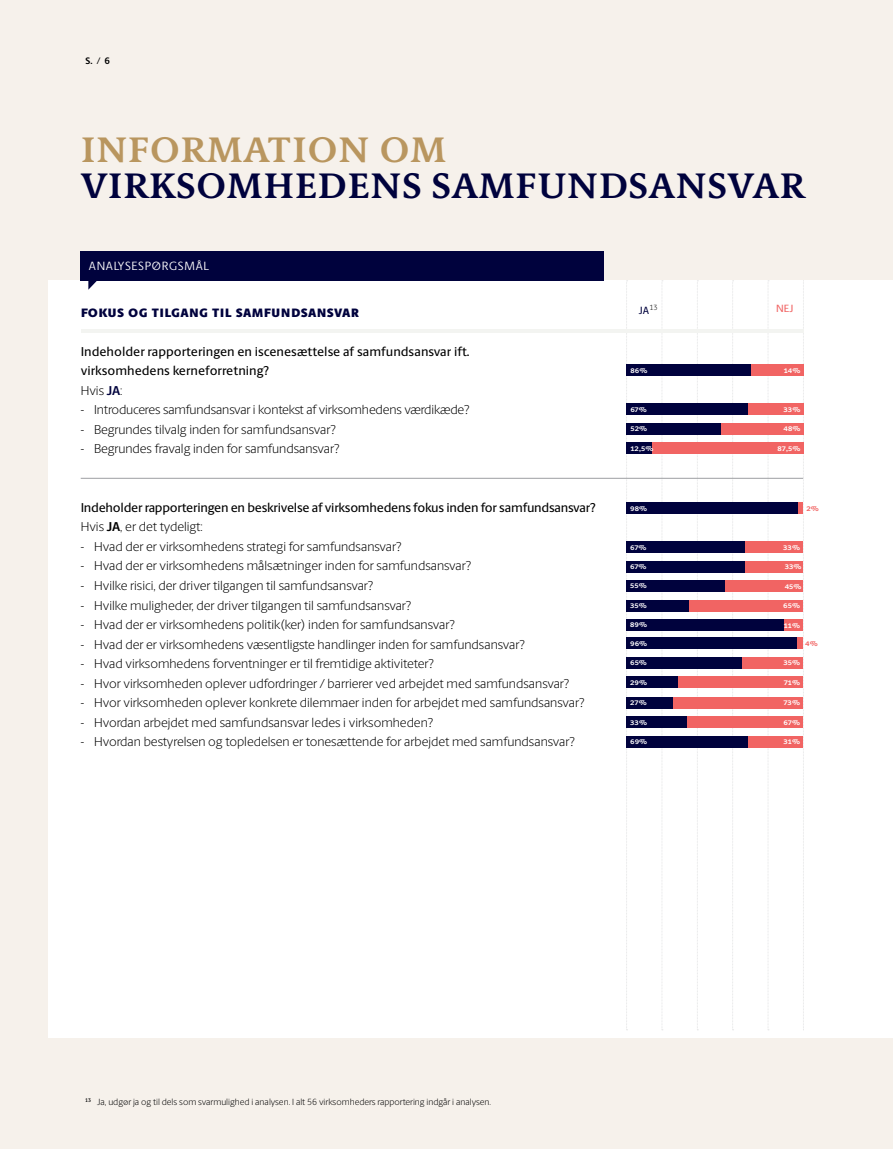
<style>
.page{position:relative;width:893px;height:1149px;background:#fff}
.page>*{position:absolute;margin:0;border:0;box-sizing:border-box;transform-origin:0 0}
.t1{font:500 48px "Berling Serif Text";letter-spacing:.005em;color:#00023d}
.t2{font:500 48px "Berling Serif Text";letter-spacing:.005em;color:#b9965f}
.t3{font:800 16.5px "Berling Sans";letter-spacing:.02em;color:#00023d}
.t4{font:300 12.9px "Berling Sans";color:#000}
.t5{font:500 12.9px/19.5px "Berling Sans";letter-spacing:-.02em;color:#000}
.t6{font:500 12.9px/19.5px "Berling Sans";color:#000}
.t7{font:12px "Berling Sans";letter-spacing:.06em;color:#fff}
.t8{font:500 10.5px "Berling Sans";color:#00023d}
.t9{font:500 10.5px "Berling Sans";color:#f16463}
.t10{font:700 9.45px "Berling Sans";color:#000}
.t11{font:600 9px "Berling Sans";color:#fff}
.t12{font:300 9px "Berling Sans";color:#000}
.t13{font:600 9px "Berling Sans";color:#f16463}
.s1{font-weight:300}
.s2{font-weight:700;color:#00023d}
.s3{font-weight:700}
</style>
<div class="page">
<div style="left:0;top:0;width:893px;height:1148px;background:#f6f1eb"></div>
<div style="left:49px;top:280px;width:844px;height:757px;background:#fff"></div>
<svg style="left:626px;top:280px;width:2px;height:750px"></svg>
<svg style="left:662px;top:280px;width:1px;height:750px"></svg>
<svg style="left:697px;top:280px;width:1px;height:750px"></svg>
<svg style="left:732px;top:280px;width:2px;height:750px"></svg>
<svg style="left:768px;top:280px;width:1px;height:750px"></svg>
<svg style="left:803px;top:280px;width:1px;height:750px"></svg>
<div style="left:627px;top:365px;width:176px;height:11px;background:#f16463"></div>
<div style="left:626px;top:541px;width:177px;height:11px;background:#f16463"></div>
<div style="left:626px;top:502px;width:177px;height:11px;background:#f16463"></div>
<div style="left:627px;top:404px;width:176px;height:11px;background:#f16463"></div>
<div style="left:626px;top:561px;width:177px;height:11px;background:#f16463"></div>
<div style="left:627px;top:423px;width:176px;height:11px;background:#f16463"></div>
<div style="left:626px;top:580px;width:177px;height:11px;background:#f16463"></div>
<svg style="left:796px;top:637px;width:7px;height:11px"></svg>
<div style="left:626px;top:697px;width:177px;height:11px;background:#f16463"></div>
<div style="left:627px;top:443px;width:176px;height:11px;background:#f16463"></div>
<div style="left:626px;top:600px;width:177px;height:11px;background:#f16463"></div>
<div style="left:626px;top:657px;width:177px;height:11px;background:#f16463"></div>
<div style="left:626px;top:716px;width:177px;height:11px;background:#f16463"></div>
<div style="left:626px;top:619px;width:177px;height:11px;background:#f16463"></div>
<div style="left:626px;top:676px;width:177px;height:11px;background:#f16463"></div>
<div style="left:626px;top:736px;width:177px;height:11px;background:#f16463"></div>
<div style="left:626px;top:502px;width:172px;height:11px;background:#00023d"></div>
<div style="left:626px;top:365px;width:124px;height:11px;background:#00023d"></div>
<div style="left:626px;top:541px;width:119px;height:11px;background:#00023d"></div>
<div style="left:626px;top:404px;width:121px;height:11px;background:#00023d"></div>
<div style="left:626px;top:561px;width:119px;height:11px;background:#00023d"></div>
<div style="left:626px;top:423px;width:95px;height:11px;background:#00023d"></div>
<div style="left:626px;top:580px;width:98px;height:11px;background:#00023d"></div>
<div style="left:626px;top:637px;width:170px;height:11px;background:#00023d"></div>
<div style="left:626px;top:697px;width:46px;height:11px;background:#00023d"></div>
<div style="left:626px;top:443px;width:25px;height:11px;background:#00023d"></div>
<div style="left:626px;top:600px;width:63px;height:11px;background:#00023d"></div>
<div style="left:626px;top:657px;width:116px;height:11px;background:#00023d"></div>
<div style="left:626px;top:716px;width:60px;height:11px;background:#00023d"></div>
<div style="left:626px;top:619px;width:157px;height:11px;background:#00023d"></div>
<div style="left:626px;top:676px;width:51px;height:11px;background:#00023d"></div>
<div style="left:626px;top:736px;width:121px;height:11px;background:#00023d"></div>
<hr style="left:81px;top:329px;width:723px;height:4px;background:#f3f4f1">
<div style="left:81px;top:251px;width:523px;height:29px;background:#00023d"></div>
<hr style="left:81px;top:478px;width:722px;height:1px;background:#9d9fa2">
<svg style="left:88px;top:280px;width:11px;height:9px"></svg>
<p class="t10" style="left:86px;top:55px;width:26px">S. / 6</p>
<h1 class="t2" style="left:81px;top:117px;width:368px">information om</h1>
<h1 class="t1" style="left:81px;top:153px;width:726px">virksomhedens samfundsansvar</h1>
<p class="t7" style="left:89px;top:258px;width:122px">ANALYSESPØRGSMÅL</p>
<p class="t3" style="left:81px;top:301px;width:280px">fokus og tilgang til samfundsansvar</p>
<p class="t6" style="left:81px;top:341px;width:390px">Indeholder rapporteringen en iscenesættelse af samfundsansvar ift. virksomhedens kerneforretning?<br><span class="s1">Hvis</span> <span class="s2">JA</span><span class="s1">:</span></p>
<p class="t4" style="left:81px;top:402px;width:391px">- Introduceres samfundsansvar i kontekst af virksomhedens værdikæde?</p>
<p class="t4" style="left:81px;top:421px;width:257px">- Begrundes tilvalg inden for samfundsansvar?</p>
<p class="t4" style="left:81px;top:441px;width:261px">- Begrundes fravalg inden for samfundsansvar?</p>
<p class="t5" style="left:81px;top:497px;width:516px">Indeholder rapporteringen en beskrivelse af virksomhedens fokus inden for samfundsansvar?<br><span class="s1">Hvis</span> <span class="s3">JA</span><span class="s1">, er det tydeligt:</span></p>
<p class="t4" style="left:81px;top:538px;width:322px">- Hvad der er virksomhedens strategi for samfundsansvar?</p>
<p class="t4" style="left:81px;top:558px;width:392px">- Hvad der er virksomhedens målsætninger inden for samfundsansvar?</p>
<p class="t4" style="left:81px;top:577px;width:294px">- Hvilke risici, der driver tilgangen til samfundsansvar?</p>
<p class="t4" style="left:81px;top:597px;width:332px">- Hvilke muligheder, der driver tilgangen til samfundsansvar?</p>
<p class="t4" style="left:81px;top:616px;width:376px">- Hvad der er virksomhedens politik(ker) inden for samfundsansvar?</p>
<p class="t4" style="left:81px;top:636px;width:446px">- Hvad der er virksomhedens væsentligste handlinger inden for samfundsansvar?</p>
<p class="t4" style="left:81px;top:655px;width:355px">- Hvad virksomhedens forventninger er til fremtidige aktiviteter?</p>
<p class="t4" style="left:81px;top:675px;width:490px">- Hvor virksomheden oplever udfordringer / barrierer ved arbejdet med samfundsansvar?</p>
<p class="t4" style="left:81px;top:694px;width:505px">- Hvor virksomheden oplever konkrete dilemmaer inden for arbejdet med samfundsansvar?</p>
<p class="t4" style="left:81px;top:714px;width:354px">- Hvordan arbejdet med samfundsansvar ledes i virksomheden?</p>
<p class="t4" style="left:81px;top:733px;width:496px">- Hvordan bestyrelsen og topledelsen er tonesættende for arbejdet med samfundsansvar?</p>
<p class="t8" style="left:639px;top:304px;width:20px">JA<sup>13</sup></p>
<p class="t9" style="left:776px;top:302px;width:19px">NEJ</p>
<p class="t11" style="left:630px;top:364px;width:18px">86%</p>
<p class="t11" style="left:784px;top:364px;width:18px">14%</p>
<p class="t11" style="left:630px;top:403px;width:18px">67%</p>
<p class="t11" style="left:783px;top:403px;width:18px">33%</p>
<p class="t11" style="left:630px;top:422px;width:18px">52%</p>
<p class="t11" style="left:784px;top:422px;width:18px">48%</p>
<p class="t11" style="left:630px;top:442px;width:24px">12,5%</p>
<p class="t11" style="left:777px;top:442px;width:24px">87,5%</p>
<p class="t11" style="left:630px;top:502px;width:18px">98%</p>
<p class="t13" style="left:806px;top:502px;width:14px">2%</p>
<p class="t11" style="left:630px;top:540px;width:18px">67%</p>
<p class="t11" style="left:783px;top:541px;width:18px">33%</p>
<p class="t11" style="left:630px;top:560px;width:18px">67%</p>
<p class="t11" style="left:785px;top:560px;width:18px">33%</p>
<p class="t11" style="left:630px;top:579px;width:18px">55%</p>
<p class="t11" style="left:785px;top:579px;width:18px">45%</p>
<p class="t11" style="left:630px;top:599px;width:18px">35%</p>
<p class="t11" style="left:783px;top:599px;width:18px">65%</p>
<p class="t11" style="left:630px;top:618px;width:18px">89%</p>
<p class="t11" style="left:784px;top:618px;width:18px">11%</p>
<p class="t11" style="left:630px;top:637px;width:19px">96%</p>
<p class="t13" style="left:805px;top:637px;width:14px">4%</p>
<p class="t11" style="left:630px;top:656px;width:18px">65%</p>
<p class="t11" style="left:783px;top:656px;width:18px">35%</p>
<p class="t11" style="left:630px;top:676px;width:19px">29%</p>
<p class="t11" style="left:784px;top:676px;width:18px">71%</p>
<p class="t11" style="left:630px;top:696px;width:18px">27%</p>
<p class="t11" style="left:783px;top:696px;width:18px">73%</p>
<p class="t11" style="left:630px;top:716px;width:18px">33%</p>
<p class="t11" style="left:784px;top:716px;width:18px">67%</p>
<p class="t11" style="left:630px;top:735px;width:19px">69%</p>
<p class="t11" style="left:783px;top:735px;width:18px">31%</p>
<p class="t12" style="left:85px;top:1096px;width:407px"><sup>13</sup> Ja, udgør ja og til dels som svarmulighed i analysen. I alt 56 virksomheders rapportering indgår i analysen.</p>
</div>
